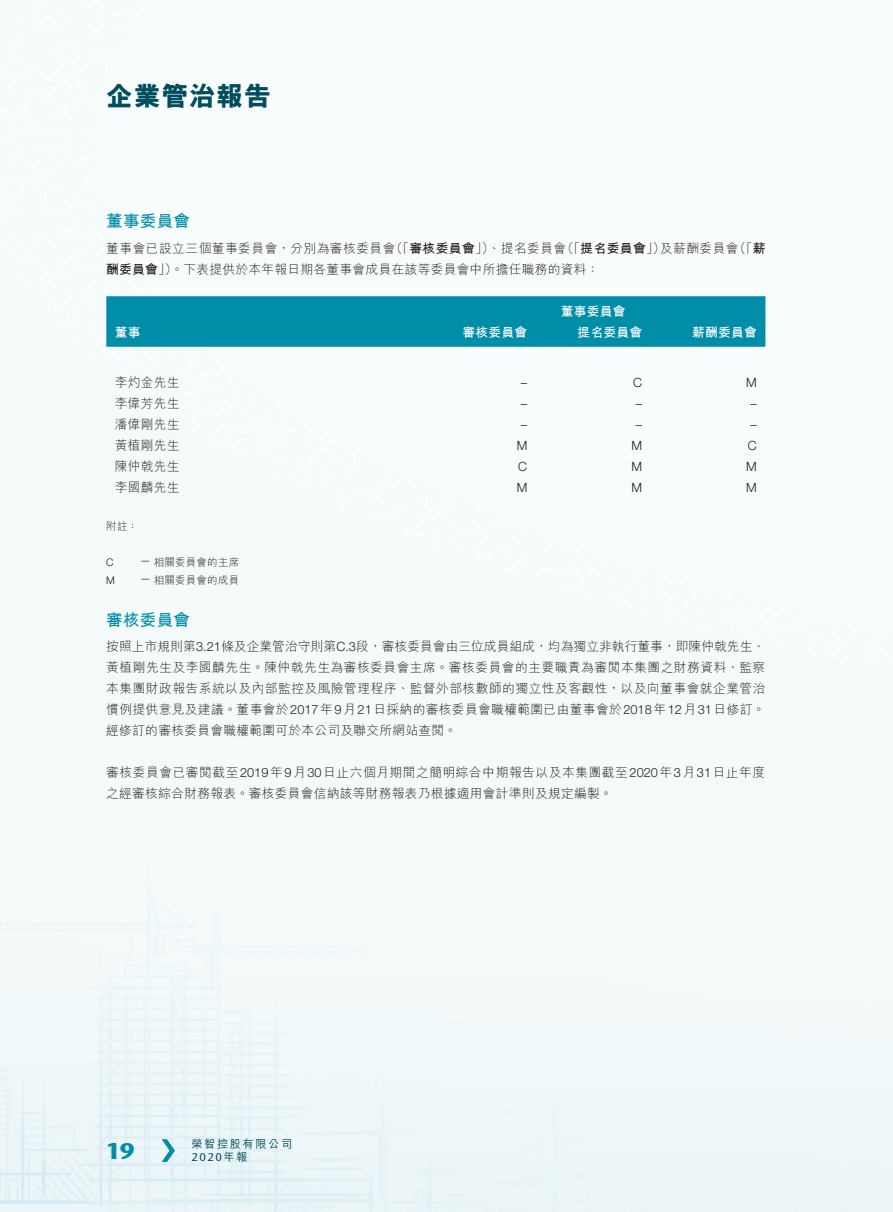
<style>
.page{position:relative;width:893px;height:1212px;background:#fff}
.page>*{position:absolute;margin:0;border:0;box-sizing:border-box;transform-origin:0 0}
.t1{font:800 27px "M Hei HK";letter-spacing:.02em;color:#004d5e}
.t2{font:700 22.5px "Stone Sans Std";color:#008da8}
._01_H1{font:700 16.5px "M Hei HK";letter-spacing:.02em;color:#008da8}
._00_txt{font:300 12.75px/21px "M Hei HK";letter-spacing:.02em;color:#231f20}
._50_Table_txt{font:300 12.75px "M Hei HK";letter-spacing:.02em;color:#231f20}
._50_Table_txt-2{font:700 12.75px "M Hei HK";letter-spacing:.02em;color:#fff}
._50_Table_txt-3{font:300 12.75px "Helvetica Neue LT Std";color:#231f20}
._00_txt-2{font:700 12.75px "M Hei HK";letter-spacing:.035em;color:#231f20}
.t3{font:500 11.25px "M Hei HK";letter-spacing:.14em;color:#004d5e}
.t4{font:500 11.25px "Stone Sans Std";color:#004d5e}
._06_Notes{font:300 10.5px "M Hei HK";letter-spacing:.02em;color:#231f20}
._06_Notes-2{font:300 10.5px "Helvetica Neue LT Std";color:#231f20}
.s1{font-weight:700}
.s2{font-weight:300}
.s3{font-family:"Helvetica Neue LT Std"}
.s4{font-family:"M Hei HK"}
</style>
<div class="page">
<img style="left:0;top:296px;width:893px;height:916px">
<svg style="left:162px;top:1139px;width:13px;height:23px"></svg>
<div style="left:106px;top:296px;width:659px;height:51px;background:#008da8"></div>
<h1 class="t1" style="left:106px;top:82px;width:166px">企業管治報告</h1>
<p class="_01_H1" style="left:106px;top:209px;width:85px">董事委員會</p>
<p class="_00_txt" style="left:390px;top:237px;width:178px">（「<span class="s1">審核委員會</span>」）、提名委員會</p>
<p class="_00_txt-2" style="left:561px;top:239px;width:106px"><span class="s2">（「</span>提名委員會<span class="s2">」）</span></p>
<p class="_00_txt" style="left:733px;top:237px;width:34px">（「<span class="s1">薪</span></p>
<p class="_00_txt" style="left:106px;top:237px;width:494px">董事會已設立三個董事委員會，分別為審核委員會<br><span class="s1">酬委員會</span>」）。下表提供於本年報日期各董事會成員在該等委員會中所擔任職務的資料：</p>
<p class="_50_Table_txt-2" style="left:561px;top:302px;width:66px">董事委員會</p>
<p class="_00_txt" style="left:660px;top:237px;width:80px">及薪酬委員會</p>
<p class="_50_Table_txt-2" style="left:115px;top:323px;width:27px">董事</p>
<p class="_50_Table_txt" style="left:115px;top:376px;width:66px">李灼金先生</p>
<p class="_50_Table_txt" style="left:115px;top:397px;width:66px">李偉芳先生</p>
<p class="_50_Table_txt" style="left:115px;top:418px;width:66px">潘偉剛先生</p>
<p class="_50_Table_txt" style="left:115px;top:439px;width:66px">黃植剛先生</p>
<p class="_50_Table_txt" style="left:115px;top:460px;width:66px">陳仲戟先生</p>
<p class="_50_Table_txt" style="left:115px;top:481px;width:66px">李國麟先生</p>
<p class="_06_Notes" style="left:106px;top:520px;width:33px">附註：</p>
<p class="_06_Notes" style="left:154px;top:556px;width:87px">相關委員會的主席</p>
<p class="_06_Notes-2" style="left:106px;top:555px;width:9px">C</p>
<p class="_06_Notes-2" style="left:140px;top:554px;width:12px">—</p>
<p class="_50_Table_txt-2" style="left:462px;top:323px;width:66px">審核委員會</p>
<p class="_50_Table_txt-2" style="left:577px;top:323px;width:66px">提名委員會</p>
<p class="_50_Table_txt-2" style="left:692px;top:323px;width:66px">薪酬委員會</p>
<p class="_50_Table_txt-3" style="left:521px;top:375px;width:8px">–</p>
<p class="_50_Table_txt-3" style="left:633px;top:375px;width:10px">C</p>
<p class="_50_Table_txt-3" style="left:746px;top:375px;width:12px">M</p>
<p class="_50_Table_txt-3" style="left:521px;top:396px;width:8px">–</p>
<p class="_50_Table_txt-3" style="left:636px;top:396px;width:8px">–</p>
<p class="_50_Table_txt-3" style="left:750px;top:396px;width:8px">–</p>
<p class="_50_Table_txt-3" style="left:521px;top:417px;width:8px">–</p>
<p class="_50_Table_txt-3" style="left:636px;top:417px;width:8px">–</p>
<p class="_50_Table_txt-3" style="left:750px;top:417px;width:8px">–</p>
<p class="_50_Table_txt-3" style="left:517px;top:438px;width:12px">M</p>
<p class="_50_Table_txt-3" style="left:631px;top:438px;width:12px">M</p>
<p class="_50_Table_txt-3" style="left:748px;top:438px;width:10px">C</p>
<p class="_50_Table_txt-3" style="left:518px;top:459px;width:10px">C</p>
<p class="_50_Table_txt-3" style="left:631px;top:459px;width:12px">M</p>
<p class="_50_Table_txt-3" style="left:746px;top:459px;width:12px">M</p>
<p class="_50_Table_txt-3" style="left:517px;top:480px;width:12px">M</p>
<p class="_50_Table_txt-3" style="left:631px;top:480px;width:12px">M</p>
<p class="_50_Table_txt-3" style="left:746px;top:480px;width:12px">M</p>
<p class="_06_Notes" style="left:154px;top:574px;width:87px">相關委員會的成員</p>
<p class="_06_Notes-2" style="left:106px;top:573px;width:10px">M</p>
<p class="_01_H1" style="left:106px;top:607px;width:85px">審核委員會</p>
<p class="_00_txt" style="left:106px;top:635px;width:661px;text-align:justify">按照上市規則第<span class="s3">3.21</span>條及企業管治守則第<span class="s3">C.3</span>段，審核委員會由三位成員組成，均為獨立非執行董事，即陳仲戟先生、黃植剛先生及李國麟先生。陳仲戟先生為審核委員會主席。審核委員會的主要職責為審閱本集團之財務資料、監察本集團財政報告系統以及內部監控及風險管理程序、監督外部核數師的獨立性及客觀性，以及向董事會就企業管治慣例提供意見及建議。董事會於<span class="s3">2017</span>年<span class="s3">9</span>月<span class="s3">21</span>日採納的審核委員會職權範圍已由董事會於<span class="s3">2018</span>年<span class="s3">12</span>月<span class="s3">31</span>日修訂。經修訂的審核委員會職權範圍可於本公司及聯交所網站查閱。</p>
<p class="_00_txt" style="left:106px;top:761px;width:660px">審核委員會已審閱截至<span class="s3">2019</span>年<span class="s3">9</span>月<span class="s3">30</span>日止六個月期間之簡明綜合中期報告以及本集團截至<span class="s3">2020</span>年<span class="s3">3</span>月<span class="s3">31</span>日止年度之經審核綜合財務報表。審核委員會信納該等財務報表乃根據適用會計準則及規定編製。</p>
<p class="_06_Notes-2" style="left:140px;top:572px;width:12px">—</p>
<h2 class="t2" style="left:106px;top:1137px;width:29px">19</h2>
<p class="t3" style="left:191px;top:1135px;width:103px">榮智控股有限公司</p>
<p class="t4" style="left:191px;top:1150px;width:58px">2020<span class="s4">年報</span></p>
</div>
